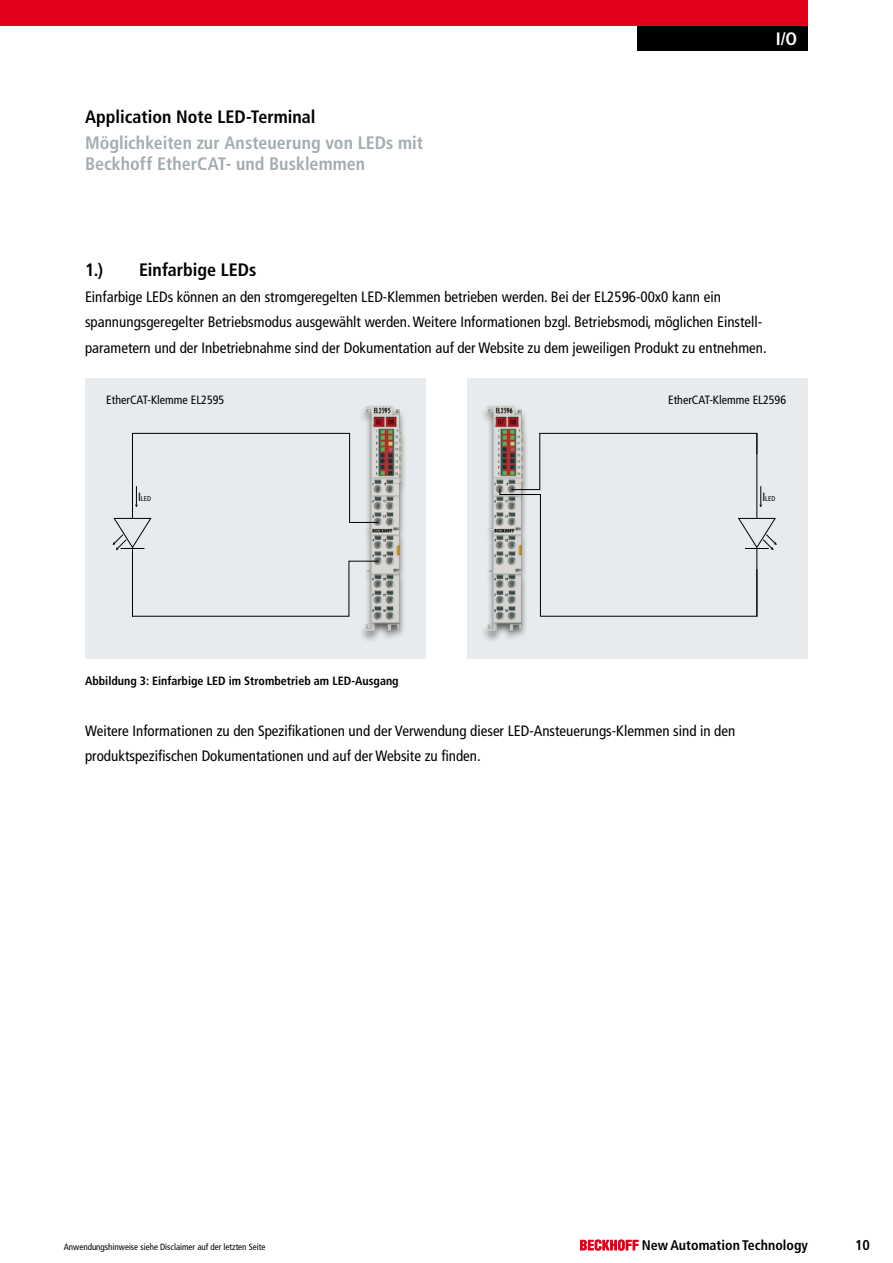
<style>
.page{position:relative;width:893px;height:1263px;background:#fff}
.page>*{position:absolute;margin:0;border:0;box-sizing:border-box;transform-origin:0 0}
.t1{font:700 condensed 18px/21.6px "Frutiger LT Pro";color:#a3adb2}
.t2{font:700 condensed 18px "Frutiger LT Pro";color:#000}
.t3{font:700 condensed 18px "Frutiger LT Pro";color:#fff}
.t4{font:condensed 15px/25.5px "Frutiger LT Pro";color:#000}
.t5{font:700 condensed 14.25px "Frutiger LT Pro";color:#000}
.t6{font:700 condensed 13.95px "Frutiger LT Pro";letter-spacing:.005em;color:#000}
.t7{font:700 condensed 12px "Frutiger LT Pro";color:#000}
.t8{font:condensed 12px "Frutiger LT Pro";color:#000}
.t9{font:condensed 9px "Frutiger LT Pro";color:#000}
.t10{font:condensed 6.9px "Frutiger LT Pro";color:#000}
.s1{font-size:12px}
</style>
<div class="page">
<div style="left:638px;top:26px;width:170px;height:25px;background:#000"></div>
<div style="left:85px;top:378px;width:340px;height:281px;background:#e8ebed"></div>
<div style="left:359px;top:405px;width:49px;height:238px;background:#000;opacity:.65"></div>
<img style="left:363px;top:405px;width:41px;height:229px">
<svg style="left:133px;top:560px;width:246px;height:57px"></svg>
<hr style="left:132px;top:549px;width:1px;height:68px;background:#000">
<svg style="left:350px;top:522px;width:28px;height:1px"></svg>
<hr style="left:132px;top:433px;width:218px;height:1px;background:#000">
<hr style="left:132px;top:433px;width:1px;height:85px;background:#000">
<svg style="left:113px;top:518px;width:39px;height:32px"></svg>
<svg style="left:135px;top:486px;width:3px;height:21px"></svg>
<hr style="left:349px;top:433px;width:1px;height:90px;background:#000">
<div style="left:468px;top:378px;width:340px;height:281px;background:#e8ebed"></div>
<div style="left:480px;top:405px;width:50px;height:238px;background:#000;opacity:.65"></div>
<img style="left:485px;top:405px;width:41px;height:229px">
<hr style="left:539px;top:433px;width:218px;height:1px;background:#000">
<hr style="left:756px;top:433px;width:1px;height:85px;background:#000">
<svg style="left:499px;top:486px;width:278px;height:131px"></svg>
<hr style="left:539px;top:433px;width:1px;height:57px;background:#000">
<svg style="left:756px;top:434px;width:1px;height:20px"></svg>
<div style="left:0;top:0;width:808px;height:26px;background:#e2001a"></div>
<svg style="left:580px;top:1239px;width:58px;height:11px"></svg>
<p class="t2" style="left:85px;top:106px;width:232px">Application Note LED-Terminal</p>
<p class="t1" style="left:85px;top:132px;width:340px">Möglichkeiten zur Ansteuerung von LEDs mit<br>Beckhoff EtherCAT- und Busklemmen</p>
<p class="t3" style="left:776px;top:28px;width:23px">I/O</p>
<p class="t2" style="left:85px;top:259px;width:20px">1.)</p>
<p class="t2" style="left:139px;top:259px;width:119px">Einfarbige LEDs</p>
<p class="t4" style="left:85px;top:284px;width:683px">Einfarbige LEDs können an den stromgeregelten LED-Klemmen betrieben werden. Bei der EL2596-00x0 kann ein spannungsgeregelter Betriebsmodus ausgewählt werden. Weitere Informationen bzgl. Betriebsmodi, möglichen Einstell&shy;parametern und der Inbetriebnahme sind der Dokumentation auf der Website zu dem jeweiligen Produkt zu entnehmen.</p>
<p class="t8" style="left:106px;top:393px;width:120px">EtherCAT-Klemme EL2595</p>
<p class="t10" style="left:138px;top:495px;width:14px"><span class="s1">I</span>LED</p>
<p class="t7" style="left:85px;top:673px;width:315px">Abbildung 3: Einfarbige LED im Strombetrieb am LED-Ausgang</p>
<p class="t8" style="left:668px;top:393px;width:120px">EtherCAT-Klemme EL2596</p>
<p class="t10" style="left:762px;top:495px;width:14px"><span class="s1">I</span>LED</p>
<p class="t4" style="left:85px;top:718px;width:652px">Weitere Informationen zu den Spezifikationen und der Verwendung dieser LED-Ansteuerungs-Klemmen sind in den produktspezifischen Dokumentationen und auf der Website zu finden.</p>
<p class="t9" style="left:64px;top:1242px;width:203px">Anwendungshinweise siehe Disclaimer auf der letzten Seite</p>
<p class="t6" style="left:642px;top:1237px;width:168px">New Automation Technology</p>
<p class="t5" style="left:855px;top:1237px;width:16px">10</p>
</div>
